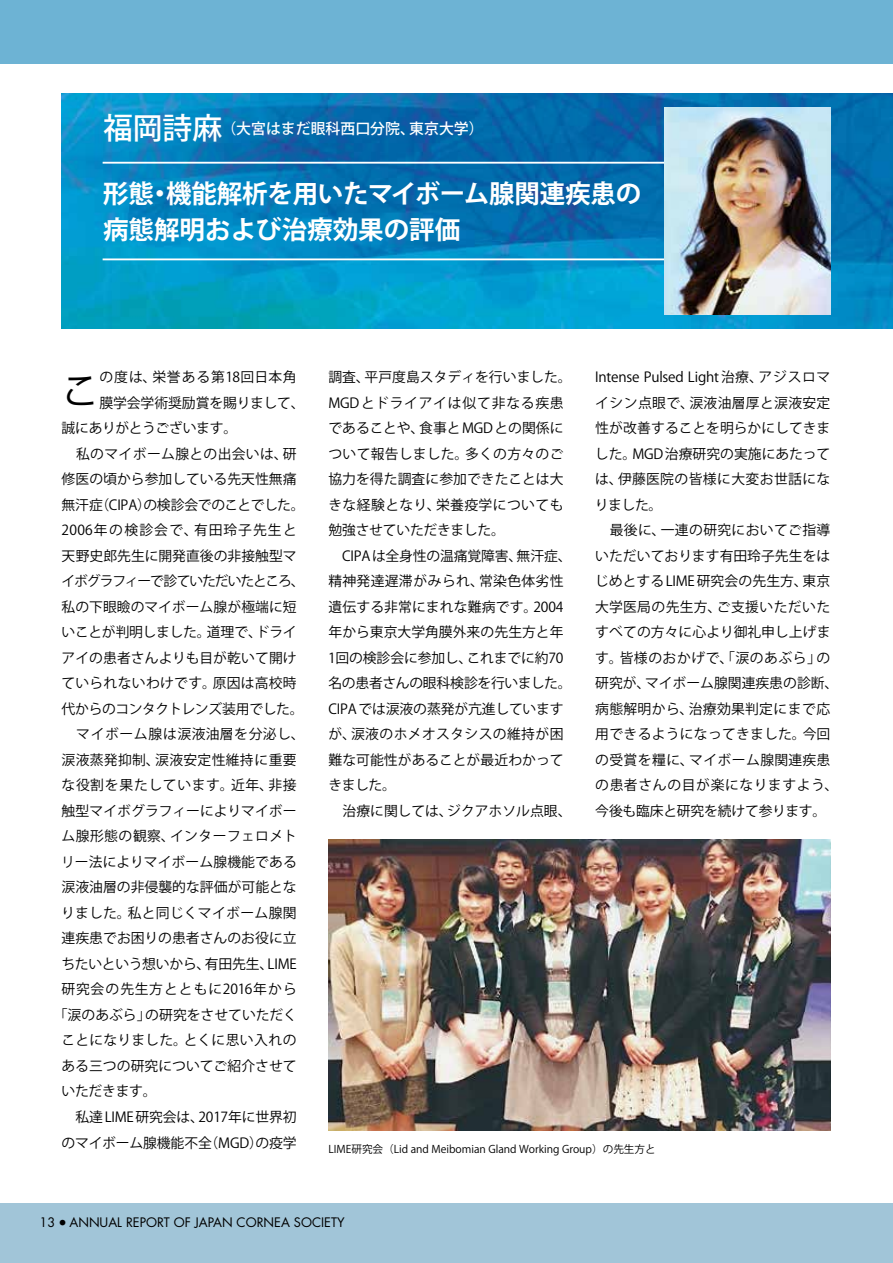
<style>
.page{position:relative;width:893px;height:1263px;background:#fff}
.page>*{position:absolute;margin:0;border:0;box-sizing:border-box;transform-origin:0 0}
.t1{font:39.3px "Koz Go Pro";color:#000}
.t2{font:700 25.5px/36.2px "Koz Go Pro";letter-spacing:-.005em;color:#fff}
.t3{font:500 14.85px "Koz Go Pro";color:#fff}
.t4{font:13.8px/25.5px "Koz Go Pro";letter-spacing:.005em;color:#000}
.t5{font:13.8px "Koz Go Pro";letter-spacing:-.02em;color:#000}
.t6{font:13.8px "Koz Go Pro";letter-spacing:.04em;color:#000}
.t7{font:13.8px "Koz Go Pro";letter-spacing:.025em;color:#000}
.t8{font:13.8px "Koz Go Pro";letter-spacing:-.025em;color:#000}
.t9{font:13.8px "Koz Go Pro";letter-spacing:-.08em;color:#000}
.t10{font:13.8px "Koz Go Pro";letter-spacing:.07em;color:#000}
.t11{font:13.8px "Koz Go Pro";letter-spacing:.05em;color:#000}
.t12{font:13.8px "Koz Go Pro";letter-spacing:.035em;color:#000}
.t13{font:12.75px "Futura";color:#000}
.t14{font:10.65px "Koz Go Pro";color:#000}
.s1{font-size:29.7px}
</style>
<div class="page">
<div style="left:0;top:0;width:893px;height:64px;background:#6db3d4"></div>
<div style="left:0;top:1203px;width:893px;height:60px;background:#a1c5d8"></div>
<img style="left:62px;top:94px;width:831px;height:234px">
<img style="left:664px;top:107px;width:166px;height:208px">
<img style="left:328px;top:840px;width:502px;height:290px">
<p class="t3" style="left:103px;top:119px;width:382px"><span class="s1">福岡詩麻</span> （大宮はまだ眼科西口分院、東京大学）</p>
<h2 class="t2" style="left:103px;top:177px;width:540px">形態・機能解析を用いたマイボーム腺関連疾患の病態解明および治療効果の評価</h2>
<h1 class="t1" style="left:61px;top:365px;width:41px">こ</h1>
<p class="t12" style="left:99px;top:368px;width:199px">の度は、栄誉ある第18回日本角</p>
<p class="t4" style="left:99px;top:390px;width:207px">膜学会学術奨励賞を賜りまして、</p>
<p class="t8" style="left:62px;top:419px;width:177px">誠にありがとうございます。</p>
<p class="t7" style="left:62px;top:445px;width:236px">　私のマイボーム腺との出会いは、研</p>
<p class="t4" style="left:62px;top:467px;width:237px">修医の頃から参加している先天性無痛</p>
<p class="t5" style="left:62px;top:496px;width:245px">無汗症（CIPA）の検診会でのことでした。</p>
<p class="t10" style="left:62px;top:521px;width:237px">2006年の検診会で、有田玲子先生と</p>
<p class="t4" style="left:62px;top:543px;width:237px">天野史郎先生に開発直後の非接触型マ</p>
<p class="t9" style="left:62px;top:572px;width:245px">イボグラフィーで診ていただいたところ、</p>
<p class="t4" style="left:62px;top:594px;width:237px">私の下眼瞼のマイボーム腺が極端に短</p>
<p class="t5" style="left:61px;top:623px;width:237px">いことが判明しました。道理で、ドライ</p>
<p class="t4" style="left:61px;top:645px;width:237px">アイの患者さんよりも目が乾いて開け</p>
<p class="t4" style="left:61px;top:671px;width:237px">ていられないわけです。原因は高校時</p>
<p class="t8" style="left:62px;top:700px;width:243px">代からのコンタクトレンズ装用でした。</p>
<p class="t6" style="left:62px;top:725px;width:244px">　マイボーム腺は涙液油層を分泌し、</p>
<p class="t4" style="left:62px;top:747px;width:237px">涙液蒸発抑制、涙液安定性維持に重要</p>
<p class="t11" style="left:62px;top:776px;width:237px">な役割を果たしています。近年、非接</p>
<p class="t4" style="left:62px;top:798px;width:237px">触型マイボグラフィーによりマイボー</p>
<p class="t7" style="left:62px;top:827px;width:237px">ム腺形態の観察、インターフェロメト</p>
<p class="t4" style="left:61px;top:849px;width:237px">リー法によりマイボーム腺機能である</p>
<p class="t4" style="left:62px;top:875px;width:237px">涙液油層の非侵襲的な評価が可能とな</p>
<p class="t4" style="left:61px;top:900px;width:237px">りました。私と同じくマイボーム腺関</p>
<p class="t4" style="left:62px;top:926px;width:237px">連疾患でお困りの患者さんのお役に立</p>
<p class="t5" style="left:62px;top:955px;width:237px">ちたいという想いから、有田先生、LIME</p>
<p class="t6" style="left:62px;top:980px;width:237px">研究会の先生方とともに2016年から</p>
<p class="t4" style="left:54px;top:1002px;width:245px">「涙のあぶら」の研究をさせていただく</p>
<p class="t4" style="left:61px;top:1028px;width:237px">ことになりました。とくに思い入れの</p>
<p class="t4" style="left:62px;top:1053px;width:237px">ある三つの研究についてご紹介させて</p>
<p class="t4" style="left:62px;top:1079px;width:97px">いただきます。</p>
<p class="t4" style="left:62px;top:1104px;width:237px">　私達LIME 研究会は、2017年に世界初</p>
<p class="t4" style="left:62px;top:1130px;width:237px">のマイボーム腺機能不全（MGD）の疫学</p>
<p class="t4" style="left:328px;top:365px;width:245px">調査、平戸度島スタディを行いました。<br>MGDとドライアイは似て非なる疾患であることや、食事とMGDとの関係について報告しました。多くの方々のご協力を得た調査に参加できたことは大きな経験となり、栄養疫学についても勉強させていただきました。<br>　CIPAは全身性の温痛覚障害、無汗症、精神発達遅滞がみられ、常染色体劣性遺伝する非常にまれな難病です。2004年から東京大学角膜外来の先生方と年<br>1回の検診会に参加し、これまでに約70名の患者さんの眼科検診を行いました。<br>CIPAでは涙液の蒸発が亢進していますが、涙液のホメオスタシスの維持が困難な可能性があることが最近わかってきました。<br>　治療に関しては、ジクアホソル点眼、</p>
<p class="t4" style="left:595px;top:365px;width:245px">Intense Pulsed Light 治療、アジスロマイシン点眼で、涙液油層厚と涙液安定性が改善することを明らかにしてきました。MGD 治療研究の実施にあたっては、伊藤医院の皆様に大変お世話になりました。<br>　最後に、一連の研究においてご指導いただいております有田玲子先生をはじめとするLIME 研究会の先生方、東京大学医局の先生方、ご支援いただいたすべての方々に心より御礼申し上げます。皆様のおかげで、「涙のあぶら」の研究が、マイボーム腺関連疾患の診断、病態解明から、治療効果判定にまで応用できるようになってきました。今回の受賞を糧に、マイボーム腺関連疾患の患者さんの目が楽になりますよう、今後も臨床と研究を続けて参ります。</p>
<p class="t14" style="left:328px;top:1142px;width:329px">LIME研究会（Lid and Meibomian Gland Working Group）の先生方と</p>
<p class="t13" style="left:40px;top:1214px;width:307px">13 <sup>●</sup> ANNUAL REPORT OF JAPAN CORNEA SOCIETY</p>
</div>
